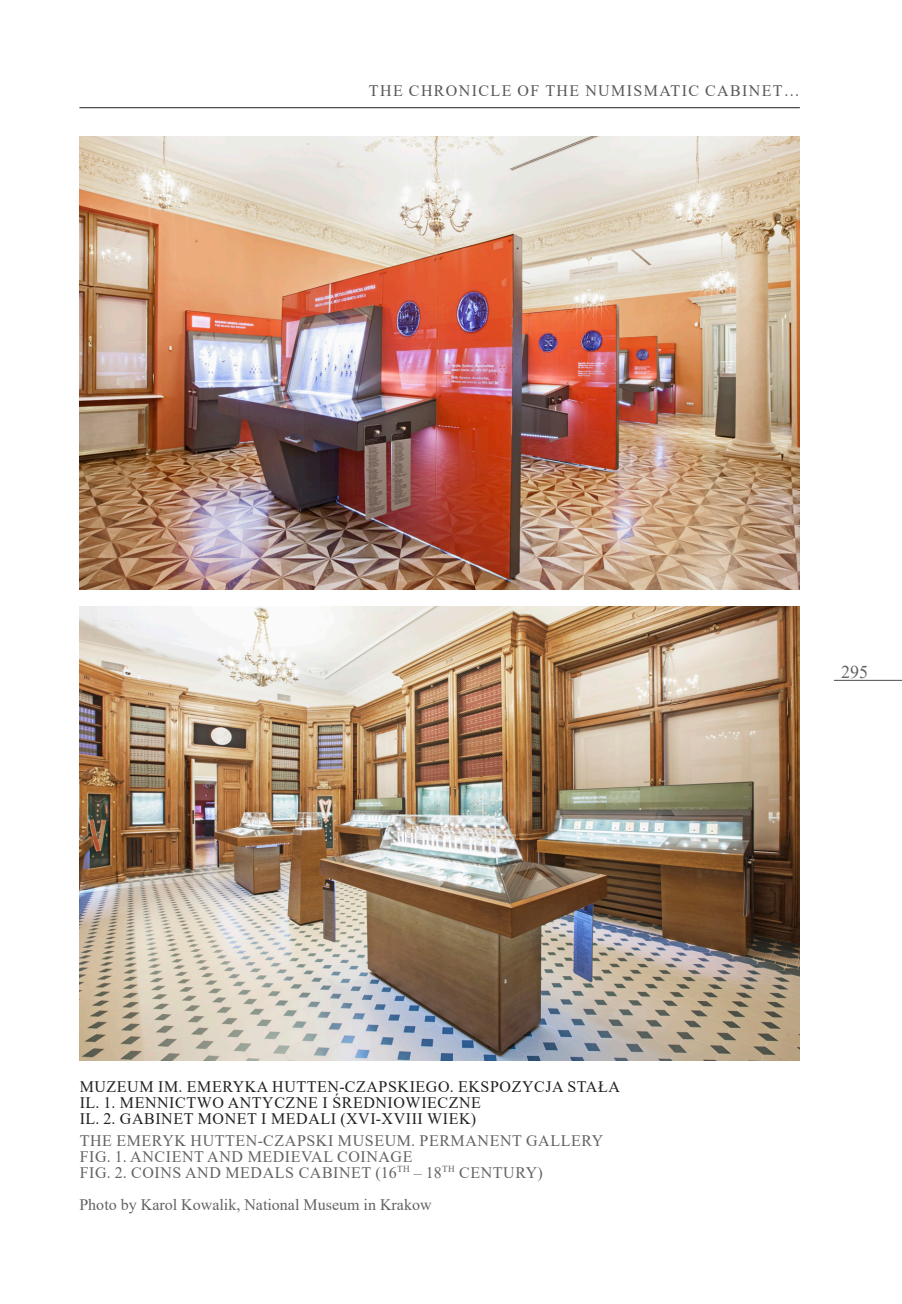
<style>
.page{position:relative;width:902px;height:1304px;background:#fff}
.page>*{position:absolute;margin:0;border:0;box-sizing:border-box;transform-origin:0 0}
.t1{font:18px "Times New Roman";color:#636366}
.t2{font:16px/16px "Times New Roman";letter-spacing:.035em;color:#231f20}
.t3{font:16px/16px "Times New Roman";letter-spacing:.035em;color:#636366}
.t4{font:16px "Times New Roman";color:#636366}
.t5{font:16px "Times New Roman";letter-spacing:.085em;color:#57585a}
</style>
<div class="page">
<hr style="left:833px;top:680px;width:68px;height:1px;background:#4b4c4d">
<hr style="left:79px;top:107px;width:720px;height:1px;background:#231f20">
<img style="left:79px;top:136px;width:720px;height:454px">
<img style="left:79px;top:606px;width:720px;height:454px">
<p class="t5" style="left:369px;top:79px;width:432px">THE CHRONICLE OF THE NUMISMATIC CABINET…</p>
<p class="t2" style="left:80px;top:1078px;width:541px">MUZEUM IM. EMERYKA HUTTEN-CZAPSKIEGO. EKSPOZYCJA STAŁA<br>IL. 1. MENNICTWO ANTYCZNE I ŚREDNIOWIECZNE<br>IL. 2. GABINET MONET I MEDALI (XVI-XVIII WIEK)</p>
<p class="t3" style="left:80px;top:1132px;width:525px">THE EMERYK HUTTEN-CZAPSKI MUSEUM. PERMANENT GALLERY<br>FIG. 1. ANCIENT AND MEDIEVAL COINAGE<br>FIG. 2. COINS AND MEDALS CABINET (16<sup>TH</sup> – 18<sup>TH</sup> CENTURY)</p>
<p class="t4" style="left:79px;top:1193px;width:353px">Photo by Karol Kowalik, National Museum in Krakow</p>
<p class="t1" style="left:841px;top:659px;width:28px">295</p>
</div>
